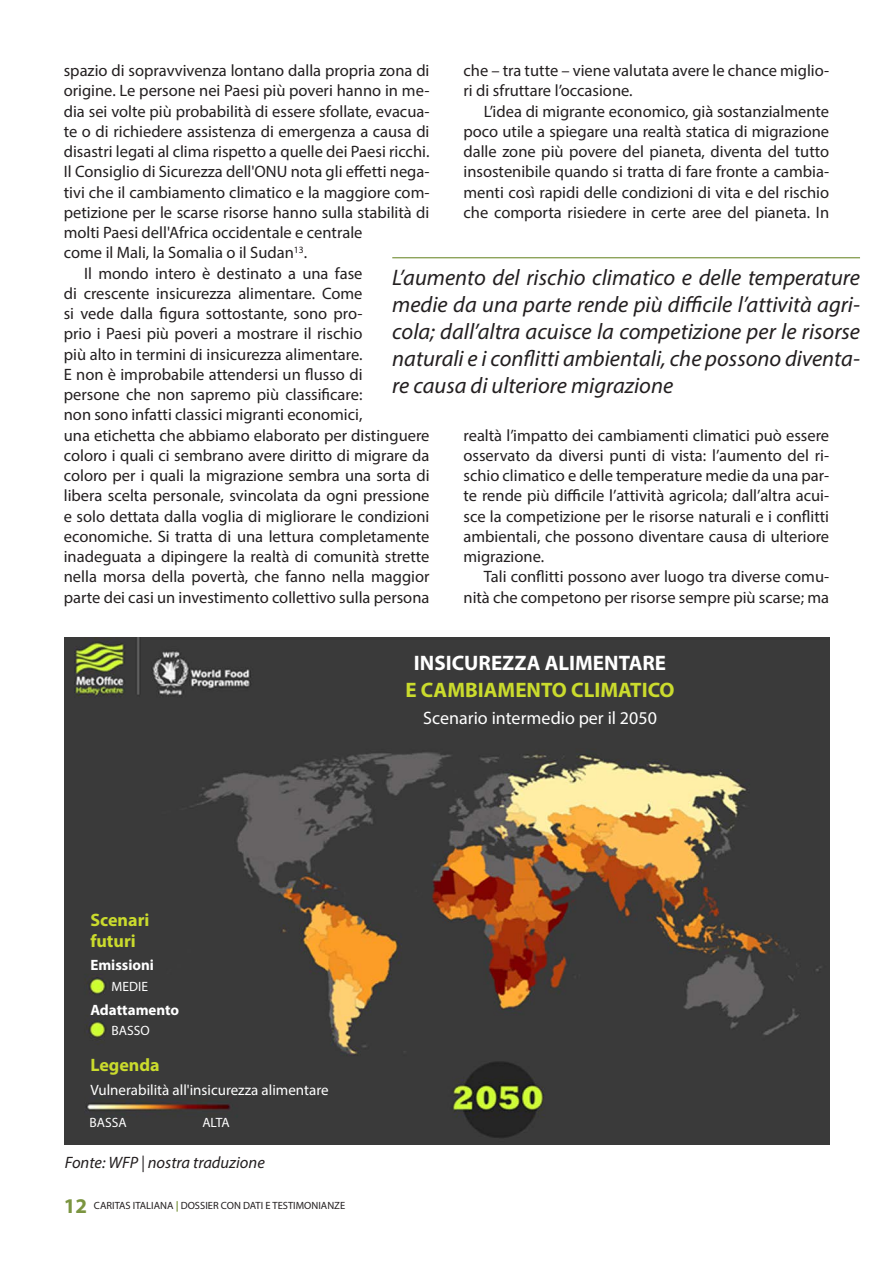
<style>
.page{position:relative;width:893px;height:1263px;background:#fff}
.page>*{position:absolute;margin:0;border:0;box-sizing:border-box;transform-origin:0 0}
.t1{font:italic 22.5px/27px "Myriad Pro";color:#231f20;text-align:justify}
.t2{font:700 21px "Myriad Pro";color:#fff}
.t3{font:700 21px "Myriad Pro";color:#cadb2d}
.t4{font:18px "Myriad Pro";color:#fff}
.t5{font:700 18px "Myriad Pro";color:#cadb2d}
.t6{font:16.5px/20.2px "Myriad Pro";color:#231f20}
.t7{font:italic 16.5px "Myriad Pro";color:#231f20}
.t8{font:15px "Myriad Pro";color:#fff}
.t9{font:700 15px "Myriad Pro";color:#fff}
.t10{font:13.5px "Myriad Pro";color:#fff}
.t11{font:10.5px "Myriad Pro";color:#231f20}
.s1{font-weight:700;font-size:21px;color:#7b9540}
.s2{font-weight:700;color:#7b9540}
</style>
<div class="page">
<img style="left:65px;top:637px;width:764px;height:508px">
<hr style="left:392px;top:257px;width:468px;height:1px;background:#7b9540">
<p class="t6" style="left:64px;top:60px;width:367px">spazio di sopravvivenza lontano dalla propria zona di origine. Le persone nei Paesi più poveri hanno in me&shy;dia sei volte più probabilità di essere sfollate, evacua&shy;te o di richiedere assistenza di emergenza a causa di disastri legati al clima rispetto a quelle dei Paesi ricchi.<br>Il Consiglio di Sicurezza dell'ONU nota gli effetti nega&shy;tivi che il cambiamento climatico e la maggiore com&shy;petizione per le scarse risorse hanno sulla stabilità di molti Paesi dell'Africa occidentale e centrale<br>come il Mali, la Somalia o il Sudan<sup>13</sup>.</p>
<p class="t6" style="left:64px;top:263px;width:367px;text-indent:20px">Il mondo intero è destinato a una fase<br>di crescente insicurezza alimentare. Come<br>si vede dalla figura sottostante, sono pro-<br>prio i Paesi più poveri a mostrare il rischio<br>più alto in termini di insicurezza alimentare.<br>E non è improbabile attendersi un flusso di<br>persone che non sapremo più classificare:<br>non sono infatti classici migranti economici,<br>una etichetta che abbiamo elaborato per distinguere coloro i quali ci sembrano avere diritto di migrare da coloro per i quali la migrazione sembra una sorta di libera scelta personale, svincolata da ogni pressione e solo dettata dalla voglia di migliorare le condizioni economiche. Si tratta di una lettura completamente inadeguata a dipingere la realtà di comunità strette nella morsa della povertà, che fanno nella maggior parte dei casi un investimento collettivo sulla persona</p>
<p class="t6" style="left:463px;top:60px;width:367px">che – tra tutte – viene valutata avere le chance miglio&shy;ri di sfruttare l’occasione.</p>
<p class="t6" style="left:463px;top:101px;width:367px;text-align:justify;text-indent:20px">L’idea di migrante economico, già sostanzialmente poco utile a spiegare una realtà statica di migrazione dalle zone più povere del pianeta, diventa del tutto insostenibile quando si tratta di fare fronte a cambia&shy;menti così rapidi delle condizioni di vita e del rischio che comporta risiedere in certe aree del pianeta. In</p>
<p class="t1" style="left:392px;top:264px;width:469px">L’aumento del rischio climatico e delle temperature medie da una parte rende più difficile l’attività agri&shy;cola; dall’altra acuisce la competizione per le risorse naturali e i conflitti ambientali, che possono diventa&shy;re causa di ulteriore migrazione</p>
<p class="t6" style="left:463px;top:425px;width:367px;text-align:justify">realtà l’impatto dei cambiamenti climatici può essere osservato da diversi punti di vista: l’aumento del ri&shy;schio climatico e delle temperature medie da una par&shy;te rende più difficile l’attività agricola; dall’altra acui&shy;sce la competizione per le risorse naturali e i conflitti ambientali, che possono diventare causa di ulteriore migrazione.</p>
<p class="t6" style="left:463px;top:566px;width:367px;text-align:right">Tali conflitti possono aver luogo tra diverse comu&shy;nità che competono per risorse sempre più scarse; ma</p>
<p class="t2" style="left:414px;top:649px;width:254px">INSICUREZZA ALIMENTARE</p>
<p class="t3" style="left:405px;top:676px;width:271px">E CAMBIAMENTO CLIMATICO</p>
<p class="t4" style="left:423px;top:707px;width:235px">Scenario intermedio per il 2050</p>
<p class="t5" style="left:90px;top:908px;width:61px">Scenari</p>
<p class="t5" style="left:90px;top:929px;width:47px">futuri</p>
<p class="t9" style="left:90px;top:955px;width:65px">Emissioni</p>
<p class="t10" style="left:112px;top:978px;width:38px">MEDIE</p>
<p class="t9" style="left:90px;top:1000px;width:90px">Adattamento</p>
<p class="t10" style="left:112px;top:1022px;width:40px">BASSO</p>
<p class="t5" style="left:90px;top:1053px;width:71px">Legenda</p>
<p class="t8" style="left:90px;top:1080px;width:240px">Vulnerabilità all'insicurezza alimentare</p>
<p class="t10" style="left:90px;top:1114px;width:39px">BASSA</p>
<p class="t10" style="left:202px;top:1114px;width:29px">ALTA</p>
<p class="t7" style="left:65px;top:1152px;width:201px">Fonte: WFP | nostra traduzione</p>
<p class="t11" style="left:64px;top:1199px;width:283px"><span class="s1">12</span> CARITAS ITALIANA <span class="s2">|</span> DOSSIER CON DATI E TESTIMONIANZE</p>
</div>
